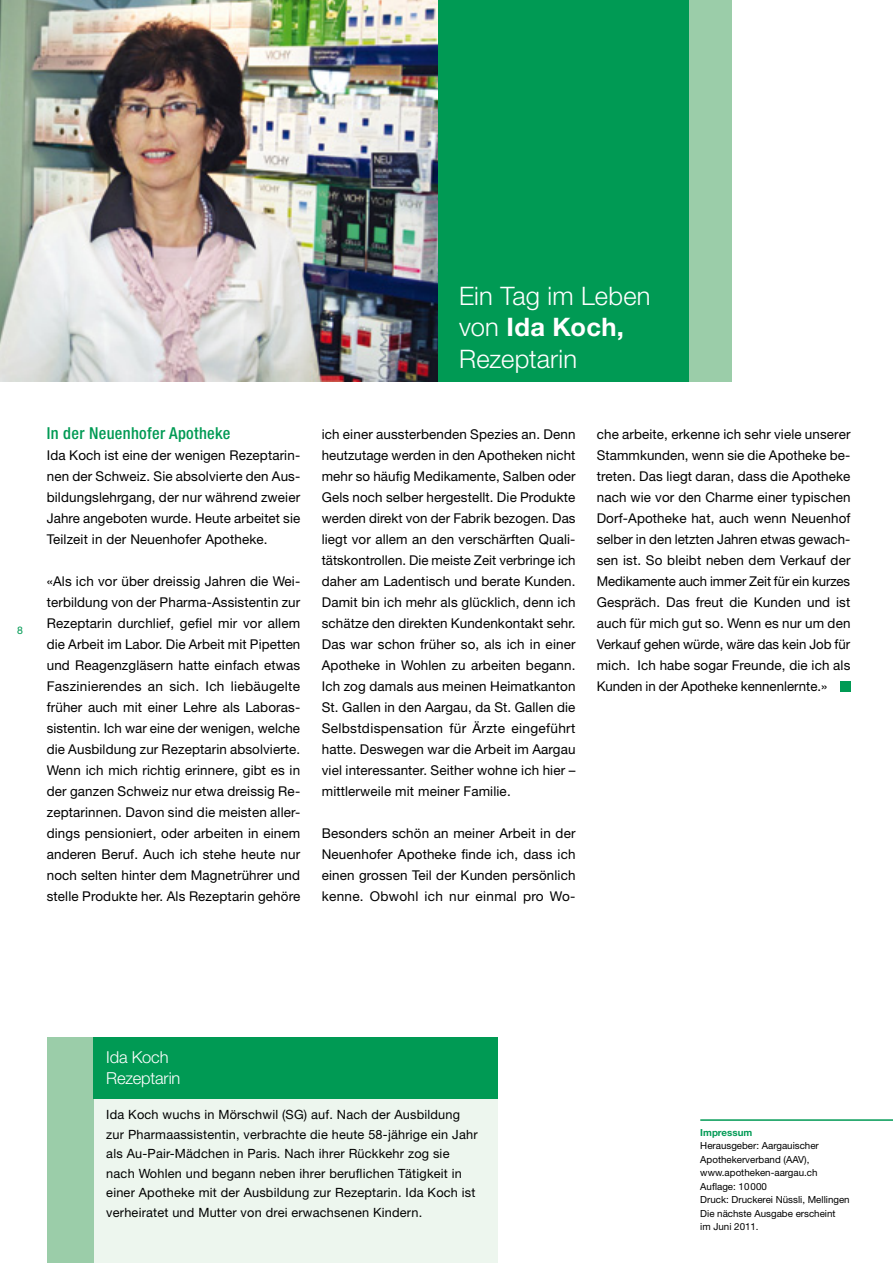
<style>
.page{position:relative;width:893px;height:1263px;background:#fff}
.page>*{position:absolute;margin:0;border:0;box-sizing:border-box;transform-origin:0 0}
.t1{font:300 25.5px/31.5px "Helvetica Neue LT Std";letter-spacing:.005em;color:#fff}
.t2{font:500 condensed 16.5px "Helvetica Neue LT Std";letter-spacing:.02em;color:#009a54}
.t3{font:300 16.5px/21px "Helvetica Neue LT Std";letter-spacing:-.01em;color:#fff}
.t4{font:13.5px/21px "Helvetica Neue LT Std";letter-spacing:.01em;color:#000;text-align:justify}
.t5{font:12.75px/19.5px "Helvetica Neue LT Std";letter-spacing:.015em;color:#000}
.t6{font:10.5px "Helvetica Neue LT Std";color:#009a54}
.t7{font:9.75px/13.5px "Helvetica Neue LT Std";color:#000}
.t8{font:700 9.75px "Helvetica Neue LT Std";color:#009a54}
.s1{font-weight:700}
</style>
<div class="page">
<hr style="left:700px;top:1119px;width:193px;height:2px;background:#009a54">
<div style="left:350px;top:0;width:342px;height:381px;background:#009a54"></div>
<div style="left:94px;top:1037px;width:404px;height:226px;background:#edf6ee"></div>
<div style="left:47px;top:1037px;width:47px;height:226px;background:#9bcda9"></div>
<img style="left:0;top:0;width:438px;height:381px">
<div style="left:690px;top:0;width:42px;height:381px;background:#9bcda9"></div>
<div style="left:94px;top:1037px;width:404px;height:62px;background:#009a54"></div>
<div style="left:840px;top:681px;width:11px;height:10px;background:#009a54"></div>
<p class="t6" style="left:17px;top:624px;width:7px">8</p>
<h1 class="t1" style="left:459px;top:279px;width:193px">Ein Tag im Leben von <span class="s1">Ida Koch,<br></span>Rezeptarin</h1>
<p class="t2" style="left:47px;top:424px;width:185px">In der Neuenhofer Apotheke</p>
<p class="t4" style="left:47px;top:445px;width:255px">Ida Koch ist eine der wenigen Rezeptarin&shy;nen der Schweiz. Sie absolvierte den Aus&shy;bildungslehrgang, der nur während zweier Jahre angeboten wurde. Heute arbeitet sie Teilzeit in der Neuenhofer Apotheke.</p>
<p class="t4" style="left:47px;top:571px;width:255px">«Als ich vor über dreissig Jahren die Wei&shy;terbildung von der Pharma-Assistentin zur Rezeptarin durchlief, gefiel mir vor allem die Arbeit im Labor. Die Arbeit mit Pipetten und Reagenzgläsern hatte einfach etwas Faszinierendes an sich. Ich liebäugelte früher auch mit einer Lehre als Laboras&shy;sistentin. Ich war eine der wenigen, welche die Ausbildung zur Rezeptarin absolvierte.<br>Wenn ich mich richtig erinnere, gibt es in der ganzen Schweiz nur etwa dreissig Re&shy;zeptarinnen. Davon sind die meisten aller&shy;dings pensioniert, oder arbeiten in einem anderen Beruf. Auch ich stehe heute nur noch selten hinter dem Magnetrührer und stelle Produkte her. Als Rezeptarin gehöre</p>
<p class="t4" style="left:322px;top:424px;width:255px">ich einer aussterbenden Spezies an. Denn heutzutage werden in den Apotheken nicht mehr so häufig Medikamente, Salben oder Gels noch selber hergestellt. Die Produkte werden direkt von der Fabrik bezogen. Das liegt vor allem an den verschärften Quali&shy;tätskontrollen. Die meiste Zeit verbringe ich daher am Ladentisch und berate Kunden.<br>Damit bin ich mehr als glücklich, denn ich schätze den direkten Kundenkontakt sehr.<br>Das war schon früher so, als ich in einer Apotheke in Wohlen zu arbeiten begann.<br>Ich zog damals aus meinen Heimatkanton St. Gallen in den Aargau, da St. Gallen die Selbstdispensation für Ärzte eingeführt hatte. Deswegen war die Arbeit im Aargau viel interessanter. Seither wohne ich hier – mittlerweile mit meiner Familie.</p>
<p class="t4" style="left:322px;top:823px;width:255px">Besonders schön an meiner Arbeit in der Neuenhofer Apotheke finde ich, dass ich einen grossen Teil der Kunden persönlich kenne. Obwohl ich nur einmal pro Wo-</p>
<p class="t4" style="left:597px;top:424px;width:255px">che arbeite, erkenne ich sehr viele unserer Stammkunden, wenn sie die Apotheke be&shy;treten. Das liegt daran, dass die Apotheke nach wie vor den Charme einer typischen Dorf-Apotheke hat, auch wenn Neuenhof selber in den letzten Jahren etwas gewach&shy;sen ist. So bleibt neben dem Verkauf der Medikamente auch immer Zeit für ein kurzes Gespräch. Das freut die Kunden und ist auch für mich gut so. Wenn es nur um den Verkauf gehen würde, wäre das kein Job für mich. Ich habe sogar Freunde, die ich als Kunden in der Apotheke kennenlernte.»</p>
<p class="t3" style="left:106px;top:1046px;width:76px">Ida Koch<br>Rezeptarin</p>
<p class="t5" style="left:106px;top:1104px;width:373px">Ida Koch wuchs in Mörschwil (SG) auf. Nach der Ausbildung zur Pharmaassistentin, verbrachte die heute 58-jährige ein Jahr als Au-Pair-Mädchen in Paris. Nach ihrer Rückkehr zog sie nach Wohlen und begann neben ihrer beruflichen Tätigkeit in einer Apotheke mit der Ausbildung zur Rezeptarin. Ida Koch ist verheiratet und Mutter von drei erwachsenen Kindern.</p>
<p class="t8" style="left:700px;top:1126px;width:53px">Impressum</p>
<p class="t7" style="left:700px;top:1139px;width:151px">Herausgeber: Aargauischer<br>Apothekerverband (AAV), www.apotheken-aargau.ch<br>Auflage: 10000<br>Druck: Druckerei Nüssli, Mellingen<br>Die nächste Ausgabe erscheint<br>im Juni 2011.</p>
</div>
